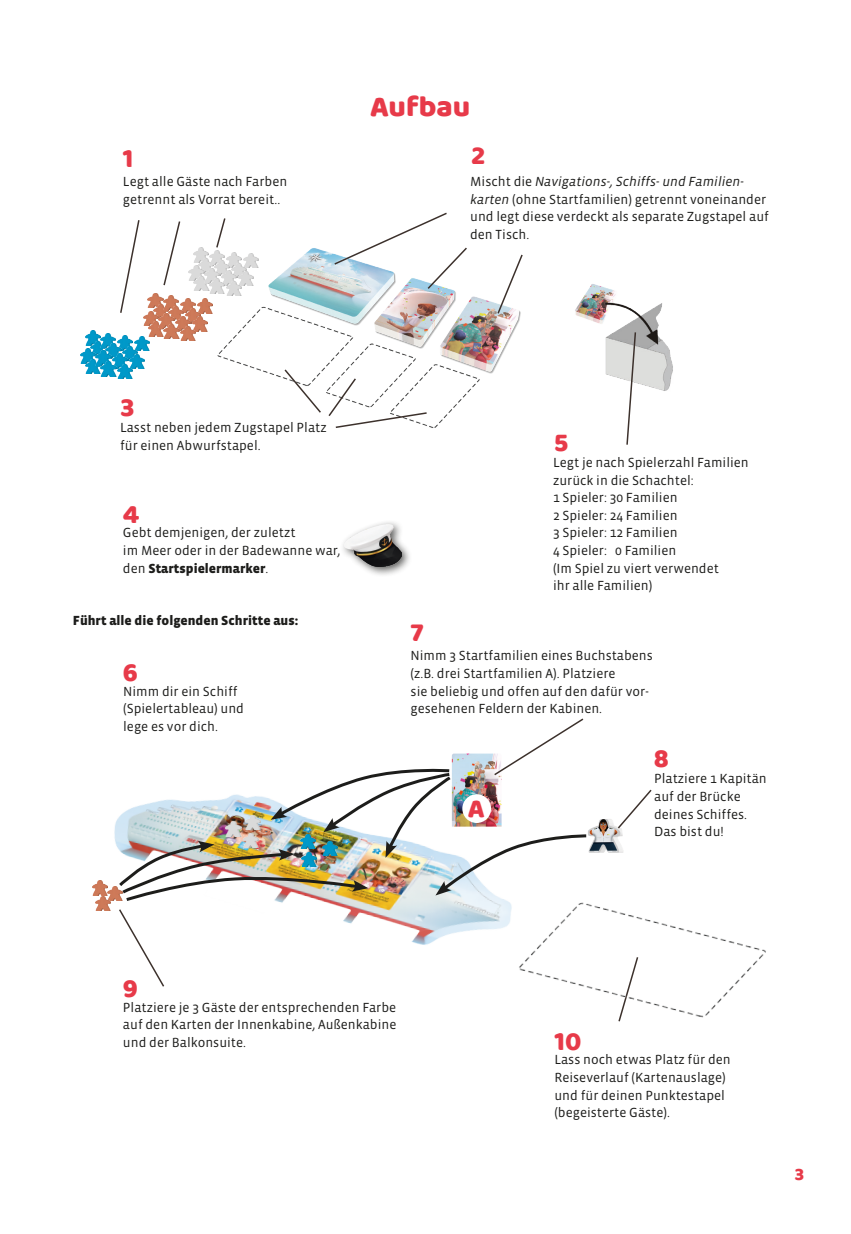
<style>
.page{position:relative;width:851px;height:1234px;background:#fff}
.page>*{position:absolute;margin:0;border:0;box-sizing:border-box;transform-origin:0 0}
.Überschrift_Baloo_Bh{font:30px "Baloo Bhai";letter-spacing:-.005em;color:#e73a49}
.t1{font:27px "Baloo Bhai";color:#e73a49}
.t2{font:18px "Baloo Bhai";color:#e73a49}
.Beschreibungen_Abbil{font:13.5px/17.5px "Vista Sans OTCE";color:#1d1d1b}
.Beschreibungen_Abbil-2{font:900 13.5px "Vista Sans OTCE";color:#1d1d1b}
.s1{font-style:italic}
.s2{font-weight:900}
</style>
<div class="page">
<img style="left:195px;top:247px;width:478px;height:181px">
<img style="left:194px;top:248px;width:15px;height:14px">
<img style="left:199px;top:258px;width:15px;height:15px">
<img style="left:189px;top:265px;width:15px;height:15px">
<img style="left:194px;top:276px;width:15px;height:15px">
<img style="left:243px;top:253px;width:15px;height:15px">
<img style="left:209px;top:250px;width:16px;height:14px">
<img style="left:226px;top:253px;width:15px;height:14px">
<img style="left:214px;top:261px;width:16px;height:14px">
<img style="left:231px;top:263px;width:15px;height:14px">
<img style="left:238px;top:271px;width:15px;height:15px">
<img style="left:205px;top:268px;width:15px;height:14px">
<img style="left:221px;top:271px;width:15px;height:14px">
<img style="left:210px;top:279px;width:15px;height:14px">
<img style="left:226px;top:281px;width:15px;height:14px">
<div style="left:339px;top:520px;width:73px;height:58px;background:#1d1d1b;opacity:.75"></div>
<img style="left:344px;top:525px;width:57px;height:41px">
<svg style="left:283px;top:368px;width:145px;height:60px"></svg>
<svg style="left:333px;top:212px;width:135px;height:78px"></svg>
<svg style="left:496px;top:253px;width:28px;height:62px"></svg>
<svg style="left:120px;top:220px;width:20px;height:93px"></svg>
<svg style="left:163px;top:221px;width:18px;height:65px"></svg>
<svg style="left:215px;top:218px;width:11px;height:31px"></svg>
<svg style="left:625px;top:331px;width:12px;height:114px"></svg>
<img style="left:85px;top:331px;width:15px;height:14px">
<img style="left:90px;top:341px;width:15px;height:15px">
<img style="left:80px;top:348px;width:15px;height:15px">
<img style="left:85px;top:359px;width:15px;height:14px">
<img style="left:134px;top:336px;width:15px;height:15px">
<img style="left:101px;top:333px;width:15px;height:14px">
<img style="left:117px;top:336px;width:15px;height:14px">
<img style="left:106px;top:344px;width:15px;height:14px">
<img style="left:122px;top:346px;width:15px;height:14px">
<img style="left:129px;top:354px;width:16px;height:14px">
<img style="left:96px;top:351px;width:15px;height:14px">
<img style="left:112px;top:353px;width:15px;height:15px">
<img style="left:101px;top:361px;width:15px;height:15px">
<img style="left:117px;top:364px;width:16px;height:14px">
<img style="left:148px;top:293px;width:15px;height:14px">
<img style="left:153px;top:304px;width:15px;height:14px">
<img style="left:143px;top:311px;width:15px;height:14px">
<img style="left:148px;top:322px;width:15px;height:14px">
<img style="left:197px;top:299px;width:15px;height:14px">
<img style="left:164px;top:295px;width:15px;height:15px">
<img style="left:180px;top:298px;width:15px;height:14px">
<img style="left:169px;top:306px;width:15px;height:14px">
<img style="left:185px;top:308px;width:15px;height:15px">
<img style="left:192px;top:317px;width:15px;height:14px">
<img style="left:159px;top:313px;width:15px;height:15px">
<img style="left:175px;top:316px;width:15px;height:14px">
<img style="left:164px;top:324px;width:15px;height:14px">
<img style="left:180px;top:326px;width:15px;height:15px">
<img style="left:92px;top:789px;width:674px;height:233px">
<img style="left:108px;top:886px;width:9px;height:14px">
<img style="left:96px;top:896px;width:15px;height:14px">
<img style="left:93px;top:880px;width:15px;height:15px">
<svg style="left:117px;top:718px;width:472px;height:270px"></svg>
<div style="left:462px;top:794px;width:29px;height:28px;background:#fff;border-radius:50%"></div>
<p class="t1" style="left:123px;top:142px;width:12px">1</p>
<p class="Beschreibungen_Abbil" style="left:123px;top:173px;width:166px">Legt alle Gäste nach Farben getrennt als Vorrat bereit..</p>
<p class="Überschrift_Baloo_Bh" style="left:370px;top:88px;width:102px">Aufbau</p>
<p class="t1" style="left:471px;top:139px;width:16px">2</p>
<p class="Beschreibungen_Abbil" style="left:470px;top:173px;width:300px">Mischt die <span class="s1">Navigations-, Schiffs- und Familien&shy;karten</span> (ohne Startfamilien) getrennt voneinander und legt diese verdeckt als separate Zugstapel auf den Tisch.</p>
<p class="t1" style="left:120px;top:390px;width:15px">3</p>
<p class="Beschreibungen_Abbil" style="left:120px;top:418px;width:208px">Lasst neben jedem Zugstapel Platz für einen Abwurfstapel.</p>
<p class="t1" style="left:123px;top:497px;width:18px">4</p>
<p class="Beschreibungen_Abbil" style="left:123px;top:524px;width:219px">Gebt demjenigen, der zuletzt<br>im Meer oder in der Badewanne war, den <span class="s2">Startspielermarker</span>.</p>
<p class="Beschreibungen_Abbil-2" style="left:73px;top:613px;width:227px">Führt alle die folgenden Schritte aus:</p>
<p class="t1" style="left:123px;top:655px;width:17px">6</p>
<p class="Beschreibungen_Abbil" style="left:123px;top:682px;width:122px">Nimm dir ein Schiff (Spielertableau) und lege es vor dich.</p>
<p class="t1" style="left:554px;top:426px;width:16px">5</p>
<p class="t1" style="left:410px;top:615px;width:15px">7</p>
<p class="Beschreibungen_Abbil" style="left:553px;top:453px;width:197px">Legt je nach Spielerzahl Familien zurück in die Schachtel:<br>1 Spieler: 30 Familien<br>2 Spieler: 24 Familien<br>3 Spieler: 12 Familien<br>4 Spieler: 0 Familien<br>(Im Spiel zu viert verwendet<br>ihr alle Familien)</p>
<p class="Beschreibungen_Abbil" style="left:410px;top:646px;width:244px">Nimm 3 Startfamilien eines Buchstabens (z.B. drei Startfamilien A). Platziere<br>sie beliebig und offen auf den dafür vor&shy;gesehenen Feldern der Kabinen.</p>
<p class="t1" style="left:467px;top:791px;width:18px">A</p>
<p class="t1" style="left:653px;top:742px;width:17px">8</p>
<p class="Beschreibungen_Abbil" style="left:654px;top:769px;width:114px">Platziere 1 Kapitän auf der Brücke deines Schiffes.<br>Das bist du!</p>
<p class="t1" style="left:123px;top:971px;width:17px">9</p>
<p class="Beschreibungen_Abbil" style="left:123px;top:997px;width:275px;text-align:justify">Platziere je 3 Gäste der entsprechenden Farbe auf den Karten der Innenkabine, Außenkabine und der Balkonsuite.</p>
<p class="t1" style="left:554px;top:1024px;width:29px">10</p>
<p class="Beschreibungen_Abbil" style="left:554px;top:1050px;width:178px">Lass noch etwas Platz für den<br>Reiseverlauf (Kartenauslage) und für deinen Punktestapel (begeisterte Gäste).</p>
<h3 class="t2" style="left:794px;top:1163px;width:11px">3</h3>
</div>
